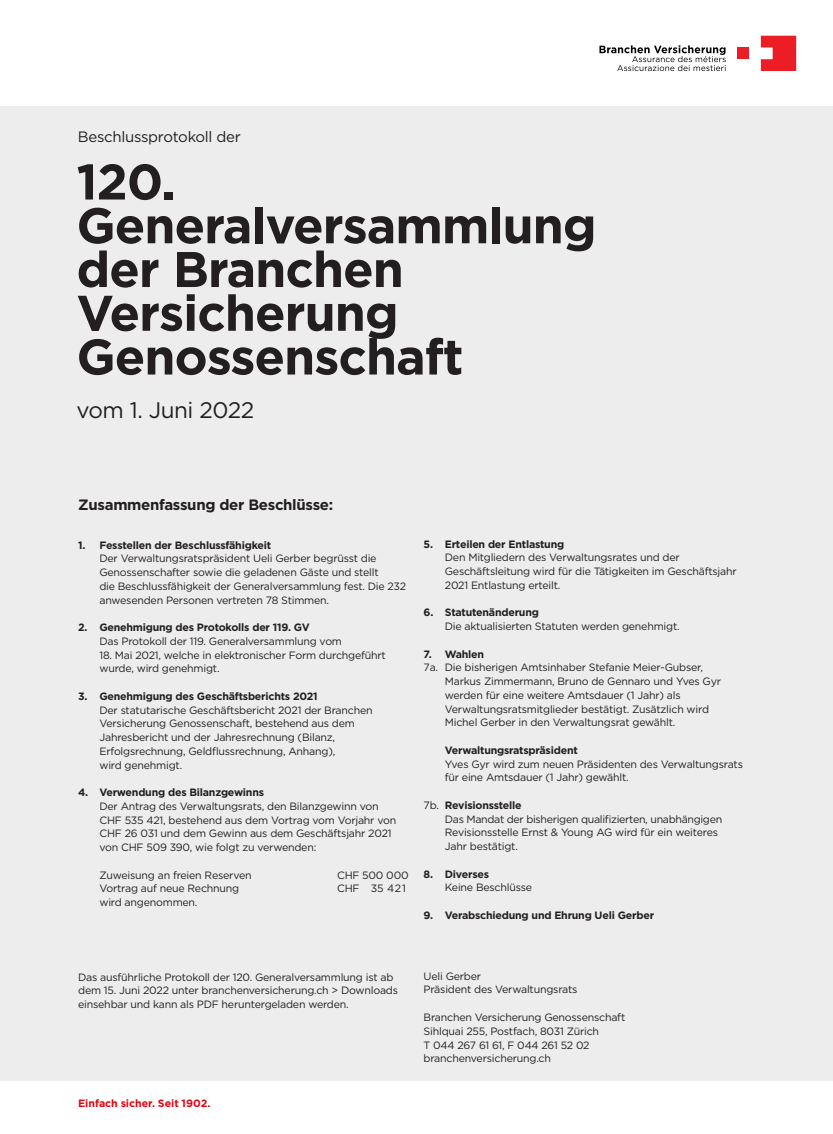
<style>
.page{position:relative;width:833px;height:1134px;background:#fff}
.page>*{position:absolute;margin:0;border:0;box-sizing:border-box;transform-origin:0 0}
.t1{font:700 50px/43.8px "Gotham";letter-spacing:-.02em;color:#231f20}
.t2{font:22.5px "Gotham";letter-spacing:-.02em;color:#231f20}
.t3{font:700 15px "Gotham";letter-spacing:-.02em;color:#231f20}
.t4{font:15px "Gotham";letter-spacing:-.02em;color:#231f20}
.t5{font:10.62px/13.8px "Gotham";letter-spacing:-.02em;color:#231f20}
.t6{font:700 10.62px "Gotham";letter-spacing:-.02em;color:#231f20}
.t7{font:700 10.62px "Gotham";color:#e30613}
.s1{font-weight:700}
</style>
<div class="page">
<div style="left:0;top:106px;width:833px;height:975px;background:#ededed"></div>
<div style="left:737px;top:47px;width:12px;height:12px;background:#ec1d25"></div>
<svg style="left:599px;top:45px;width:126px;height:26px"></svg>
<svg style="left:761px;top:36px;width:35px;height:35px"></svg>
<h3 class="t4" style="left:78px;top:127px;width:164px">Beschlussprotokoll der</h3>
<h1 class="t1" style="left:76px;top:160px;width:521px">120.<br>Generalversammlung der Branchen<br>Versicherung<br>Genossenschaft</h1>
<h2 class="t2" style="left:76px;top:396px;width:179px">vom 1. Juni 2022</h2>
<h3 class="t3" style="left:78px;top:495px;width:256px">Zusammenfassung der Beschlüsse:</h3>
<p class="t6" style="left:78px;top:538px;width:194px">1. Fesstellen der Beschlussfähigkeit</p>
<p class="t5" style="left:99px;top:551px;width:308px">Der Verwaltungsratspräsident Ueli Gerber begrüsst die Genossenschafter sowie die geladenen Gäste und stellt<br>die Beschlussfähigkeit der Generalversammlung fest. Die 232 anwesenden Personen vertreten 78 Stimmen.</p>
<p class="t6" style="left:78px;top:620px;width:233px">2. Genehmigung des Protokolls der 119. GV</p>
<p class="t5" style="left:99px;top:634px;width:244px">Das Protokoll der 119. Generalversammlung vom</p>
<p class="t5" style="left:99px;top:648px;width:288px">18. Mai 2021, welche in elektronischer Form durchgeführt wurde, wird genehmigt.</p>
<p class="t6" style="left:78px;top:689px;width:241px">3. Genehmigung des Geschäftsberichts 2021</p>
<p class="t5" style="left:99px;top:703px;width:275px">Der statutarische Geschäftsbericht 2021 der Branchen Versicherung Genossenschaft, bestehend aus dem Jahresbericht und der Jahresrechnung (Bilanz, Erfolgsrechnung, Geldflussrechnung, Anhang),<br>wird genehmigt.</p>
<p class="t6" style="left:78px;top:785px;width:187px">4. Verwendung des Bilanzgewinns</p>
<p class="t5" style="left:99px;top:799px;width:298px">Der Antrag des Verwaltungsrats, den Bilanzgewinn von CHF 535 421, bestehend aus dem Vortrag vom Vorjahr von CHF 26 031 und dem Gewinn aus dem Geschäftsjahr 2021 von CHF 509 390, wie folgt zu verwenden:</p>
<p class="t5" style="left:99px;top:868px;width:154px">Zuweisung an freien Reserven</p>
<p class="t5" style="left:337px;top:868px;width:73px">CHF 500 000</p>
<p class="t5" style="left:99px;top:881px;width:141px">Vortrag auf neue Rechnung</p>
<p class="t5" style="left:337px;top:881px;width:70px">CHF 35 421</p>
<p class="t5" style="left:99px;top:895px;width:100px">wird angenommen.</p>
<p class="t6" style="left:423px;top:537px;width:142px">5. Erteilen der Entlastung</p>
<p class="t5" style="left:445px;top:551px;width:293px">Den Mitgliedern des Verwaltungsrates und der<br>Geschäftsleitung wird für die Tätigkeiten im Geschäftsjahr<br>2021 Entlastung erteilt.</p>
<p class="t6" style="left:423px;top:606px;width:117px">6. Statutenänderung</p>
<p class="t5" style="left:445px;top:619px;width:236px">Die aktualisierten Statuten werden genehmigt.</p>
<p class="t6" style="left:423px;top:647px;width:62px">7. Wahlen</p>
<p class="t5" style="left:445px;top:660px;width:278px;text-indent:-21px">7a. Die bisherigen Amtsinhaber Stefanie Meier-Gubser, Markus Zimmermann, Bruno de Gennaro und Yves Gyr werden für eine weitere Amtsdauer (1 Jahr) als Verwaltungsratsmitglieder bestätigt. Zusätzlich wird Michel Gerber in den Verwaltungsrat gewählt.</p>
<p class="t6" style="left:445px;top:743px;width:134px">Verwaltungsratspräsident</p>
<p class="t5" style="left:445px;top:757px;width:299px">Yves Gyr wird zum neuen Präsidenten des Verwaltungsrats für eine Amtsdauer (1 Jahr) gewählt.</p>
<p class="t5" style="left:445px;top:798px;width:279px;text-indent:-21px">7b. <span class="s1">Revisionsstelle<br></span>Das Mandat der bisherigen qualifizierten, unabhängigen Revisionsstelle Ernst &amp; Young AG wird für ein weiteres Jahr bestätigt.</p>
<p class="t6" style="left:423px;top:867px;width:67px">8. Diverses</p>
<p class="t5" style="left:445px;top:880px;width:89px">Keine Beschlüsse</p>
<p class="t6" style="left:423px;top:908px;width:232px">9. Verabschiedung und Ehrung Ueli Gerber</p>
<p class="t5" style="left:78px;top:970px;width:321px">Das ausführliche Protokoll der 120. Generalversammlung ist ab dem 15. Juni 2022 unter branchenversicherung.ch &gt; Downloads einsehbar und kann als PDF heruntergeladen werden.</p>
<p class="t7" style="left:78px;top:1096px;width:134px">Einfach sicher. Seit 1902.</p>
<p class="t5" style="left:423px;top:969px;width:155px">Ueli Gerber<br>Präsident des Verwaltungsrats</p>
<p class="t5" style="left:423px;top:1010px;width:203px">Branchen Versicherung Genossenschaft<br>Sihlquai 255, Postfach, 8031 Zürich<br>T 044 267 61 61, F 044 261 52 02 branchenversicherung.ch</p>
</div>
